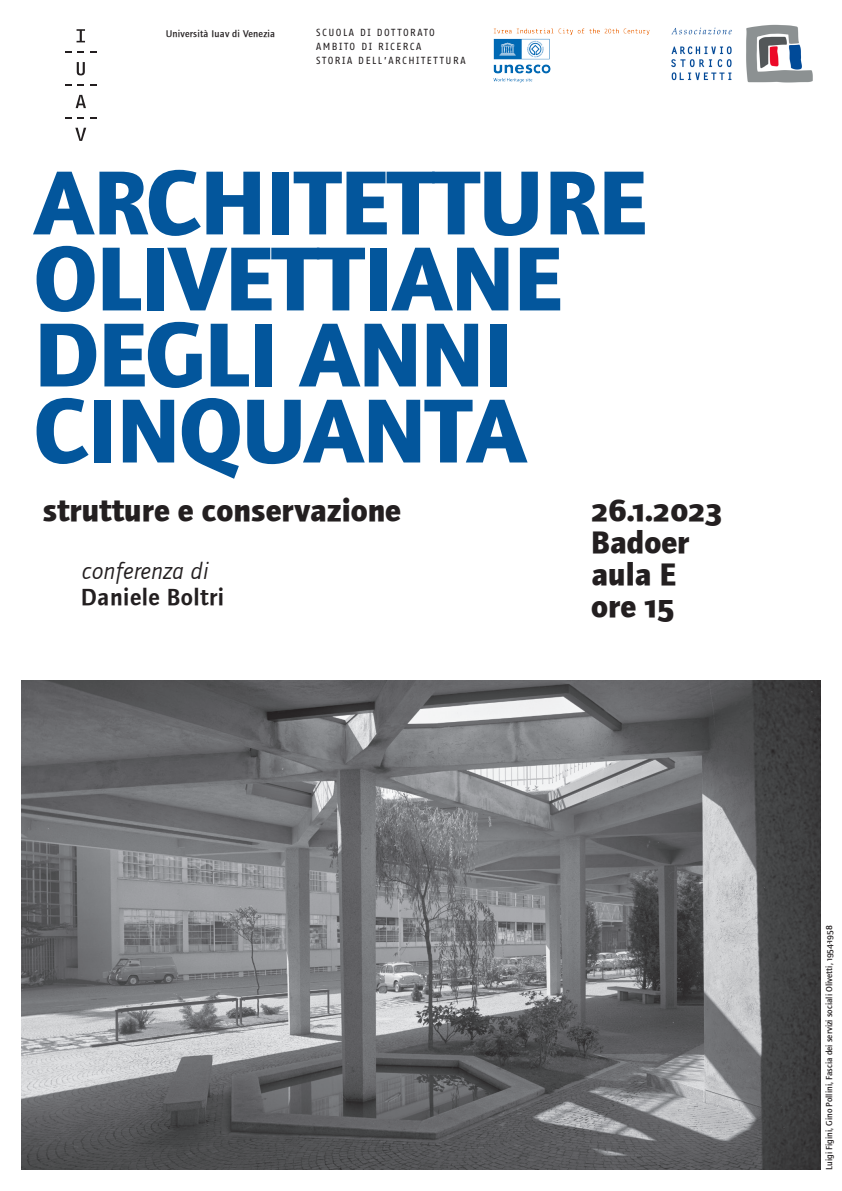
<style>
.page{position:relative;width:842px;height:1191px;background:#fff}
.page>*{position:absolute;margin:0;border:0;box-sizing:border-box;transform-origin:0 0}
.TITOLO{font:700 94px/76px "Foundry Journal";letter-spacing:-.01em;color:#03569c}
.SOTTOTITOLO___INFO{font:700 32px "Foundry Journal";color:#231f20}
.SOTTOTITOLO___INFO-2{font:700 32px "Foundry Journal Sc";color:#231f20}
.TESTO_grande{font:24px/26px "Foundry Journal Demi";letter-spacing:.02em;color:#231f20}
.INTESTAZIONE_maiusco{font:10px/14px "Fago Office Sans";letter-spacing:.15em;color:#231f20}
.t1{font:500 10px "Foundry Journal";letter-spacing:.02em;color:#231f20}
.t2{font:500 9px "Foundry Journal";color:#231f20}
.s1{font-family:"Foundry Journal";font-style:italic}
.s2{font-family:"Foundry Journal Sc"}
</style>
<div class="page">
<svg style="left:77px;top:29px;width:8px;height:13px"></svg>
<svg style="left:65px;top:51px;width:7px;height:2px"></svg>
<svg style="left:78px;top:51px;width:6px;height:2px"></svg>
<svg style="left:90px;top:51px;width:6px;height:2px"></svg>
<svg style="left:77px;top:62px;width:8px;height:13px"></svg>
<svg style="left:65px;top:84px;width:7px;height:2px"></svg>
<svg style="left:78px;top:84px;width:6px;height:2px"></svg>
<svg style="left:90px;top:84px;width:6px;height:2px"></svg>
<svg style="left:76px;top:95px;width:10px;height:13px"></svg>
<svg style="left:65px;top:117px;width:7px;height:2px"></svg>
<svg style="left:78px;top:117px;width:6px;height:2px"></svg>
<svg style="left:90px;top:117px;width:6px;height:2px"></svg>
<svg style="left:75px;top:128px;width:11px;height:13px"></svg>
<img style="left:21px;top:680px;width:800px;height:489px">
<img style="left:493px;top:28px;width:157px;height:55px">
<img style="left:671px;top:24px;width:142px;height:59px">
<p class="t1" style="left:166px;top:28px;width:111px">Università Iuav di Venezia</p>
<p class="INTESTAZIONE_maiusco" style="left:316px;top:26px;width:120px">SCUOLA DI DOTTORATO</p>
<p class="INTESTAZIONE_maiusco" style="left:316px;top:40px;width:151px">AMBITO DI RICERCA<br>STORIA DELL’ARCHITETTURA</p>
<p class="TITOLO" style="left:34px;top:165px;width:614px">ARCHITETTURE<br>OLIVETTIANE<br>DEGLI ANNI<br>CINQUANTA</p>
<p class="SOTTOTITOLO___INFO" style="left:43px;top:491px;width:360px">strutture e conservazione</p>
<p class="TESTO_grande" style="left:81px;top:558px;width:145px"><span class="s1">conferenza di<br></span>Daniele Boltri</p>
<p class="SOTTOTITOLO___INFO-2" style="left:591px;top:491px;width:132px">26.1.2023</p>
<p class="SOTTOTITOLO___INFO" style="left:591px;top:523px;width:100px">Badoer</p>
<p class="SOTTOTITOLO___INFO" style="left:591px;top:555px;width:86px">aula E</p>
<p class="SOTTOTITOLO___INFO" style="left:591px;top:587px;width:85px">ore <span class="s2">15</span></p>
<p class="t2" style="left:824px;top:1169px;width:245px;rotate:-90deg">Luigi Figini, Gino Pollini, Fascia dei servizi sociali Olivetti, <span class="s2">1954-1958</span></p>
</div>
